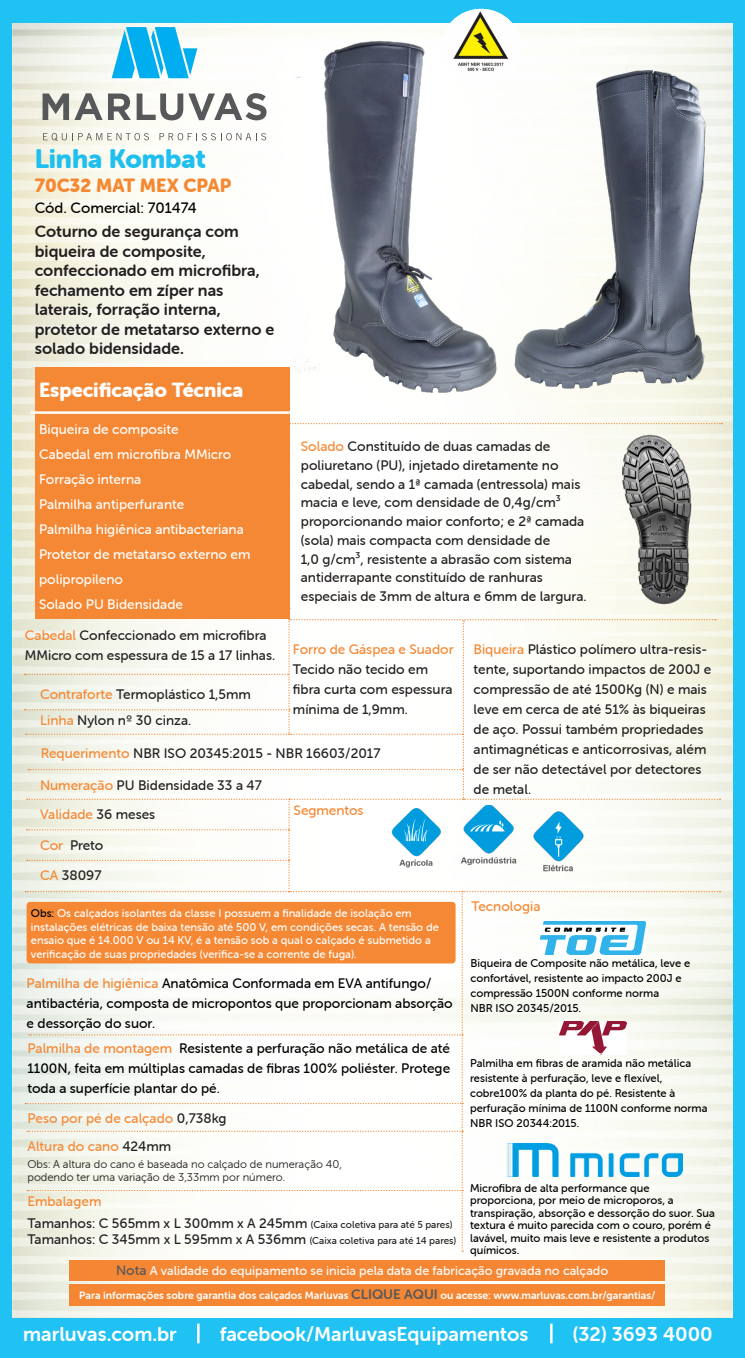
<style>
.page{position:relative;width:745px;height:1358px;background:#fff}
.page>*{position:absolute;margin:0;border:0;box-sizing:border-box;transform-origin:0 0}
.t1{font:26.25px "Museo Sans Rounded 900";color:#1fbff0}
.t2{font:20px "Museo Sans Rounded 700";color:#fff}
.t3{font:20px "Museo Sans Rounded 900";color:#fff}
.t4{font:18.75px "Museo Sans Rounded 900";color:#f58932}
.t5{font:16.25px/19.5px "Museo Sans Rounded 700";color:#231f20}
.t6{font:15px "Museo Sans Rounded 500";color:#000001}
.t7{font:13.75px/20px "Museo Sans Rounded 500";color:#231f20}
.t8{font:13.75px/20px "Museo Sans Rounded 500";color:#000001}
.t9{font:13.75px/25px "Museo Sans Rounded 500";color:#fff}
.t10{font:13.75px "Museo Sans Rounded 500";color:#f58834}
.t11{font:12.75px "Museo Sans Rounded 500";color:#fff}
.t12{font:11.25px/12.4px "Museo Sans Rounded 500";color:#000001}
.t13{font:11.25px/13.5px "Museo Sans Rounded 500";color:#fff}
.t14{font:11.25px "Museo Sans Rounded 300";color:#231f20}
.t15{font:10.62px "Museo Sans Rounded 700";color:#fff}
.s1{color:#f58834}
.s2{color:#231f20}
.s3{color:#000001}
.s4{color:#f58734}
.s5{font-size:13.75px;color:#57585a}
.s6{font-size:10px}
</style>
<div class="page">
<div style="left:0;top:0;width:744px;height:1357px;background:#1fc2f3"></div>
<img style="left:12px;top:23px;width:720px;height:1294px">
<div style="left:35px;top:368px;width:254px;height:251px;background:#f58834"></div>
<hr style="left:31px;top:411px;width:266px;height:3px;background:#fff">
<svg style="left:289px;top:423px;width:432px;height:1px"></svg>
<img style="left:293px;top:27px;width:213px;height:380px">
<div style="left:69px;top:1259px;width:596px;height:21px;background:#f58734"></div>
<div style="left:69px;top:1283px;width:596px;height:22px;background:#f58734"></div>
<svg style="left:112px;top:27px;width:85px;height:51px;background:#4cc5f0"></svg>
<svg style="left:43px;top:93px;width:59px;height:27px;background:#a8a8a3"></svg>
<svg style="left:108px;top:93px;width:158px;height:27px;background:#b2b2b1"></svg>
<svg style="left:43px;top:133px;width:106px;height:8px"></svg>
<svg style="left:159px;top:133px;width:107px;height:7px"></svg>
<svg style="left:197px;top:1323px;width:2px;height:19px"></svg>
<hr style="left:549px;top:1323px;width:3px;height:19px;background:#fff">
<img style="left:440px;top:9px;width:81px;height:78px">
<svg style="left:24px;top:607px;width:696px;height:644px;background:#f5f0e6"></svg>
<img style="left:506px;top:27px;width:215px;height:380px">
<img style="left:619px;top:429px;width:79px;height:180px">
<p class="t1" style="left:35px;top:144px;width:173px">Linha Kombat</p>
<p class="t4" style="left:35px;top:174px;width:198px">70C32 MAT MEX CPAP</p>
<p class="t5" style="left:35px;top:222px;width:205px">Coturno de segurança com</p>
<p class="t5" style="left:35px;top:241px;width:172px">biqueira de composite,</p>
<p class="t5" style="left:35px;top:261px;width:226px">confeccionado em microfibra, fechamento em zíper nas</p>
<p class="t5" style="left:35px;top:300px;width:187px">laterais, forração interna,</p>
<p class="t5" style="left:35px;top:319px;width:241px">protetor de metatarso externo e solado bidensidade.</p>
<p class="t3" style="left:39px;top:379px;width:206px">Especificação Técnica</p>
<p class="t9" style="left:39px;top:417px;width:141px">Biqueira de composite</p>
<p class="t9" style="left:39px;top:442px;width:194px">Cabedal em microfibra MMicro</p>
<p class="t9" style="left:39px;top:467px;width:104px">Forração interna</p>
<p class="t9" style="left:39px;top:492px;width:147px">Palmilha antiperfurante</p>
<p class="t9" style="left:39px;top:517px;width:206px">Palmilha higiênica antibacteriana</p>
<p class="t9" style="left:39px;top:542px;width:213px">Protetor de metatarso externo em polipropileno</p>
<p class="t9" style="left:39px;top:592px;width:145px">Solado PU Bidensidade</p>
<p class="t7" style="left:25px;top:625px;width:252px"><span class="s1">Cabedal</span> Confeccionado em microfibra<br>MMicro com espessura de 15 a 17 linhas.</p>
<p class="t7" style="left:40px;top:683px;width:212px"><span class="s1">Contraforte</span> Termoplástico 1,5mm</p>
<p class="t7" style="left:40px;top:710px;width:153px"><span class="s1">Linha</span> Nylon nº 30 cinza.</p>
<p class="t6" style="left:35px;top:199px;width:163px">Cód. Comercial: 701474</p>
<p class="t7" style="left:300px;top:436px;width:251px"><span class="s1">Solado</span> Constituído de duas camadas de</p>
<p class="t7" style="left:300px;top:456px;width:285px;line-height:18.8px">poliuretano (PU), injetado diretamente no cabedal, sendo a 1ª camada (entressola) mais macia e leve, com densidade de 0,4g/cm³ proporcionando maior conforto; e 2ª camada (sola) mais compacta com densidade de</p>
<p class="t7" style="left:300px;top:549px;width:272px">1,0 g/cm³, resistente a abrasão com sistema</p>
<p class="t7" style="left:300px;top:567px;width:243px">antiderrapante constituído de ranhuras</p>
<p class="t7" style="left:300px;top:586px;width:287px">especiais de 3mm de altura e 6mm de largura.</p>
<p class="t10" style="left:293px;top:641px;width:162px">Forro de Gáspea e Suador</p>
<p class="t7" style="left:293px;top:659px;width:161px">Tecido não tecido em fibra curta com espessura mínima de 1,9mm.</p>
<p class="t7" style="left:473px;top:639px;width:239px"><span class="s1">Biqueira</span> Plástico polímero ultra-resis&shy;tente, suportando impactos de 200J e compressão de até 1500Kg (N) e mais leve em cerca de até 51% às biqueiras de aço. Possui também propriedades antimagnéticas e anticorrosivas, além de ser não detectável por detectores de metal.</p>
<p class="t7" style="left:41px;top:743px;width:341px"><span class="s1">Requerimento</span> NBR ISO 20345:2015 - NBR 16603/2017</p>
<p class="t7" style="left:40px;top:774px;width:223px"><span class="s1">Numeração</span> PU Bidensidade 33 a 47</p>
<p class="t10" style="left:40px;top:806px;width:117px">Validade <span class="s2">36 meses</span></p>
<p class="t7" style="left:40px;top:835px;width:65px"><span class="s1">Cor</span> Preto</p>
<p class="t7" style="left:40px;top:865px;width:63px"><span class="s1">CA</span> 38097</p>
<p class="t10" style="left:293px;top:802px;width:71px">Segmentos</p>
<p class="t13" style="left:31px;top:906px;width:409px"><span class="s3">Obs:</span> Os calçados isolantes da classe I possuem a finalidade de isolação em instalações elétricas de baixa tensão até 500 V, em condições secas. A tensão de ensaio que é 14.000 V ou 14 KV, é a tensão sob a qual o calçado é submetido a verificação de suas propriedades (verifica-se a corrente de fuga).</p>
<p class="t8" style="left:27px;top:973px;width:427px"><span class="s4">Palmilha de higiênica</span> Anatômica Conformada em EVA antifungo/ antibactéria, composta de micropontos que proporcionam absorção e dessorção do suor.</p>
<p class="t8" style="left:27px;top:1038px;width:424px;text-align:justify"><span class="s4">Palmilha de montagem</span> Resistente a perfuração não metálica de até 1100N, feita em múltiplas camadas de fibras 100% poliéster. Protege toda a superfície plantar do pé.</p>
<p class="t10" style="left:27px;top:1110px;width:200px">Peso por pé de calçado <span class="s2">0,738kg</span></p>
<p class="t10" style="left:27px;top:1138px;width:145px">Altura do cano <span class="s2">424mm</span></p>
<p class="t10" style="left:471px;top:898px;width:70px">Tecnologia</p>
<p class="t12" style="left:470px;top:955px;width:221px;line-height:15px">Biqueira de Composite não metálica, leve e confortável, resistente ao impacto 200J e</p>
<p class="t12" style="left:470px;top:987px;width:190px">compressão 1500N conforme norma</p>
<p class="t12" style="left:470px;top:1002px;width:112px">NBR ISO 20345/2015.</p>
<p class="t12" style="left:470px;top:1056px;width:222px">Palmilha em fibras de aramida não metálica</p>
<p class="t12" style="left:470px;top:1070px;width:239px;line-height:15px">resistente à perfuração, leve e flexível, cobre100% da planta do pé. Resistente à perfuração mínima de 1100N conforme norma NBR ISO 20344:2015.</p>
<p class="t14" style="left:27px;top:1157px;width:316px">Obs: A altura do cano é baseada no calçado de numeração 40,</p>
<p class="t14" style="left:27px;top:1170px;width:259px">podendo ter uma variação de 3,33mm por número.</p>
<p class="t12" style="left:470px;top:1181px;width:246px">Microfibra de alta performance que proporciona, por meio de microporos, a transpiração, absorção e dessorção do suor. Sua textura é muito parecida com o couro, porém é lavável, muito mais leve e resistente a produtos químicos.</p>
<p class="t11" style="left:116px;top:1263px;width:493px"><span class="s5">Nota</span> A validade do equipamento se inicia pela data de fabricação gravada no calçado</p>
<p class="t15" style="left:79px;top:1289px;width:577px">Para informações sobre garantia dos calçados Marluvas <span class="s5">CLIQUE AQUI</span> ou acesse: www.marluvas.com.br/garantias/</p>
<p class="t2" style="left:23px;top:1322px;width:155px">marluvas.com.br</p>
<p class="t2" style="left:219px;top:1322px;width:310px">facebook/MarluvasEquipamentos</p>
<p class="t2" style="left:572px;top:1322px;width:141px">(32) 3693 4000</p>
<p class="t10" style="left:27px;top:1193px;width:75px">Embalagem</p>
<p class="t7" style="left:27px;top:1212px;width:426px">Tamanhos: C 565mm x L 300mm x A 245mm <span class="s6">(Caixa coletiva para até 5 pares)</span></p>
<p class="t7" style="left:27px;top:1229px;width:430px">Tamanhos: C 345mm x L 595mm x A 536mm <span class="s6">(Caixa coletiva para até 14 pares)</span></p>
</div>
